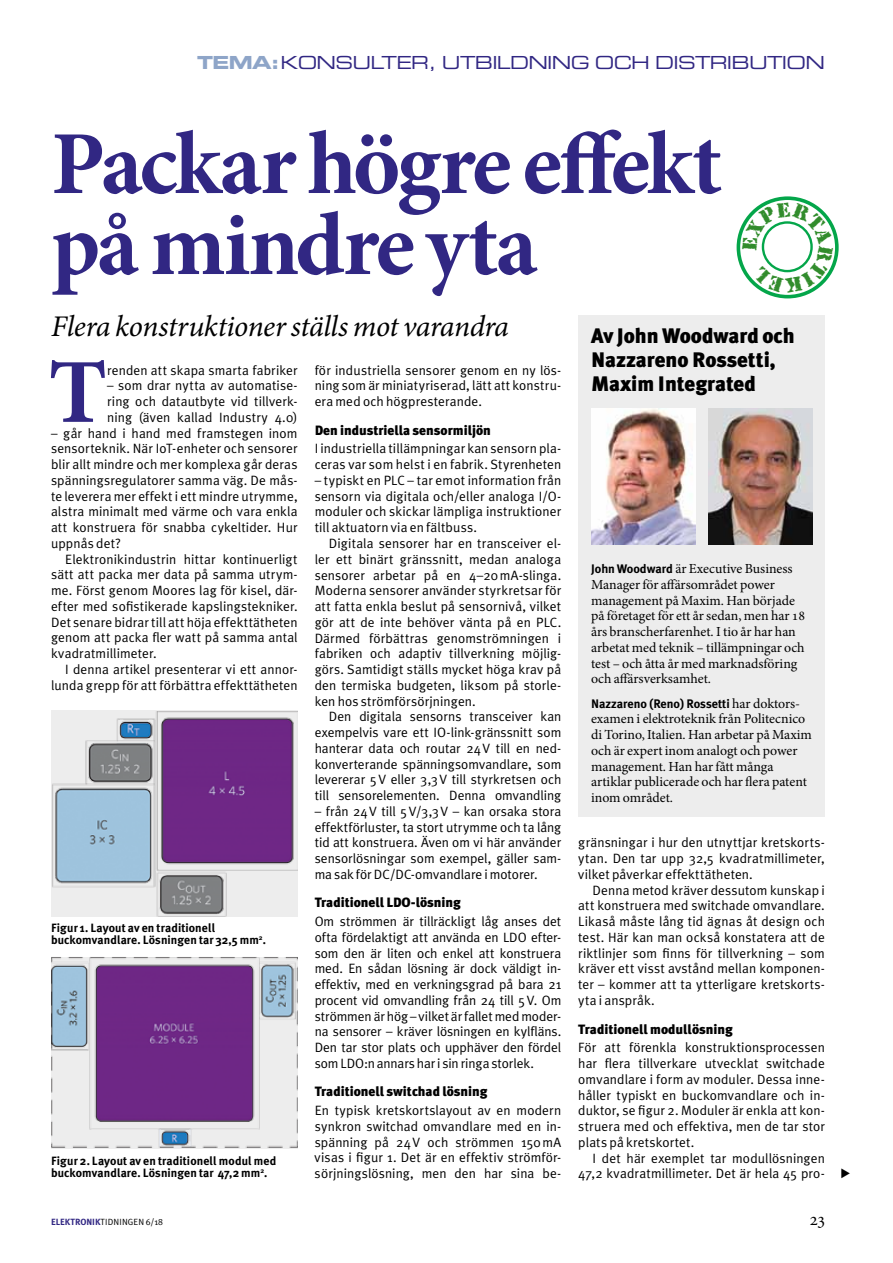
<style>
.page{position:relative;width:893px;height:1263px;background:#fff}
.page>*{position:absolute;margin:0;border:0;box-sizing:border-box;transform-origin:0 0}
.t1{font:700 91.5px "Minion Pro";color:#312783}
.t2{font:700 90px/81px "Minion Pro";letter-spacing:-.03em;color:#312783}
.t3{font:italic 30px "Minion Pro";letter-spacing:-.015em;color:#000}
.t4{font:900 21px/24px "Meta Plus";color:#000}
.t5{font:18px "Eurostile Extended Two";letter-spacing:-.04em;color:#312783}
.t6{font:13.8px/15.8px "Minion Pro";letter-spacing:-.005em;color:#000}
.t7{font:13.5px/15.8px "Meta Plus Normal";letter-spacing:.01em;color:#000;text-align:justify}
.t8{font:900 13.5px "Meta Plus";color:#000}
.t9{font:700 12.3px "Meta Plus";color:#000}
.t10{font:700 12px/12px "Meta Plus";letter-spacing:.005em;color:#000}
.t11{font:9px "Meta Plus Normal";letter-spacing:.015em;color:#000}
.s1{font-family:"Eurostile Bold Extended Two";color:#8ea5c8}
.s2{font-family:"Meta Plus";font-weight:700;font-size:12.3px}
.s3{font-family:"Minion Pro";font-weight:400;font-size:13.8px}
.s4{font-family:"Meta Plus";font-weight:700;color:#312783}
</style>
<div class="page">
<div style="left:578px;top:315px;width:247px;height:501px;background:#ededed"></div>
<img style="left:591px;top:408px;width:104px;height:136px">
<img style="left:708px;top:408px;width:104px;height:136px">
<img style="left:51px;top:710px;width:247px;height:206px">
<img style="left:51px;top:957px;width:247px;height:191px">
<svg style="left:737px;top:196px;width:102px;height:102px"></svg>
<h3 class="t5" style="left:197px;top:51px;width:629px"><span class="s1">TEMA:</span>KONSULTER, UTBILDNING OCH DISTRIBUTION</h3>
<h2 class="t2" style="left:51px;top:123px;width:673px">Packar högre effekt på mindre yta</h2>
<h3 class="t4" style="left:591px;top:324px;width:205px">Av John Woodward och<br>Nazzareno Rossetti,<br>Maxim Integrated</h3>
<h3 class="t3" style="left:51px;top:306px;width:459px">Flera konstruktioner ställs mot varandra</h3>
<h1 class="t1" style="left:48px;top:328px;width:60px">T</h1>
<p class="t7" style="left:107px;top:362px;width:192px">renden att skapa smarta fabriker</p>
<p class="t7" style="left:315px;top:362px;width:248px">för industriella sensorer genom en ny lös&shy;ning som är miniatyriserad, lätt att konstru&shy;era med och högpresterande.</p>
<p class="t8" style="left:315px;top:422px;width:178px">Den industriella sensormiljön</p>
<p class="t7" style="left:315px;top:441px;width:248px">I industriella tillämpningar kan sensorn pla&shy;ceras var som helst i en fabrik. Styrenheten</p>
<p class="t7" style="left:315px;top:472px;width:248px">– typiskt en PLC – tar emot information från sensorn via digitala och/eller analoga I/O&shy;moduler och skickar lämpliga instruktioner till aktuatorn via en fältbuss.</p>
<p class="t7" style="left:315px;top:535px;width:248px;text-indent:14px">Digitala sensorer har en transceiver el&shy;ler ett binärt gränssnitt, medan analoga sensorer arbetar på en 4–20mA-slinga.<br>Moderna sensorer använder styrkretsar för att fatta enkla beslut på sensornivå, vilket gör att de inte behöver vänta på en PLC.<br>Därmed förbättras genomströmningen i fabriken och adaptiv tillverkning möjlig&shy;görs. Samtidigt ställs mycket höga krav på den termiska budgeten, liksom på storle&shy;ken hos strömförsörjningen.</p>
<p class="t7" style="left:315px;top:709px;width:248px;text-indent:14px">Den digitala sensorns transceiver kan exempelvis vare ett IO-link-gränssnitt som hanterar data och routar 24V till en ned&shy;konverterande spänningsomvandlare, som levererar 5V eller 3,3V till styrkretsen och till sensorelementen. Denna omvandling</p>
<p class="t7" style="left:315px;top:803px;width:248px">– från 24V till 5V/3,3V – kan orsaka stora effektförluster, ta stort utrymme och ta lång tid att konstruera. Även om vi här använder sensorlösningar som exempel, gäller sam&shy;ma sak för DC/DC-omvandlare i motorer.</p>
<p class="t8" style="left:315px;top:895px;width:148px">Traditionell LDO-lösning</p>
<p class="t7" style="left:315px;top:913px;width:248px">Om strömmen är tillräckligt låg anses det ofta fördelaktigt att använda en LDO efter&shy;som den är liten och enkel att konstruera med. En sådan lösning är dock väldigt in&shy;effektiv, med en verkningsgrad på bara 21 procent vid omvandling från 24 till 5V. Om strömmen är hög – vilket är fallet med moder&shy;na sensorer – kräver lösningen en kylfläns.<br>Den tar stor plats och upphäver den fördel som LDO:n annars har i sin ringa storlek.</p>
<p class="t8" style="left:315px;top:1084px;width:174px">Traditionell switchad lösning</p>
<p class="t7" style="left:315px;top:1102px;width:248px">En typisk kretskortslayout av en modern synkron switchad omvandlare med en in&shy;spänning på 24V och strömmen 150mA visas i figur 1. Det är en effektiv strömför&shy;sörjningslösning, men den har sina be-</p>
<p class="t7" style="left:107px;top:378px;width:192px">– som drar nytta av automatise&shy;ring och datautbyte vid tillverk&shy;ning (även kallad Industry 4.0)</p>
<p class="t7" style="left:51px;top:425px;width:248px">– går hand i hand med framstegen inom sensorteknik. När IoT-enheter och sensorer blir allt mindre och mer komplexa går deras spänningsregulatorer samma väg. De mås&shy;te leverera mer effekt i ett mindre utrymme, alstra minimalt med värme och vara enkla att konstruera för snabba cykeltider. Hur uppnås det?</p>
<p class="t7" style="left:51px;top:551px;width:248px;text-indent:14px">Elektronikindustrin hittar kontinuerligt sätt att packa mer data på samma utrym&shy;me. Först genom Moores lag för kisel, där&shy;efter med sofistikerade kapslingstekniker.<br>Det senare bidrar till att höja effekttätheten genom att packa fler watt på samma antal kvadratmillimeter.</p>
<p class="t7" style="left:51px;top:661px;width:248px;text-align:right">I denna artikel presenterar vi ett annor&shy;lunda grepp för att förbättra effekttätheten</p>
<p class="t6" style="left:591px;top:561px;width:216px"><span class="s2">John Woodward</span> är Executive Business Manager för affärsområdet power management på Maxim. Han började på företaget för ett år sedan, men har 18 års branscherfarenhet. I tio år har han arbetat med teknik – tillämpningar och test – och åtta år med marknadsföring och affärsverksamhet.</p>
<p class="t9" style="left:591px;top:696px;width:211px">Nazzareno (Reno) Rossetti <span class="s3">har doktors-</span></p>
<p class="t6" style="left:591px;top:711px;width:222px">examen i elektroteknik från Politecnico di Torino, Italien. Han arbetar på Maxim och är expert inom analogt och power management. Han har fått många artiklar publicerade och har flera patent inom området.</p>
<p class="t7" style="left:578px;top:835px;width:248px">gränsningar i hur den utnyttjar kretskorts&shy;ytan. Den tar upp 32,5 kvadratmillimeter, vilket påverkar effekttätheten.</p>
<p class="t7" style="left:578px;top:882px;width:248px;text-indent:14px">Denna metod kräver dessutom kunskap i att konstruera med switchade omvandlare.<br>Likaså måste lång tid ägnas åt design och test. Här kan man också konstatera att de riktlinjer som finns för tillverkning – som kräver ett visst avstånd mellan komponen&shy;ter – kommer att ta ytterligare kretskorts&shy;yta i anspråk.</p>
<p class="t8" style="left:578px;top:1021px;width:156px">Traditionell modullösning</p>
<p class="t7" style="left:578px;top:1039px;width:248px">För att förenkla konstruktionsprocessen har flera tillverkare utvecklat switchade omvandlare i form av moduler. Dessa inne&shy;håller typiskt en buckomvandlare och in&shy;duktor, se figur 2. Moduler är enkla att kon&shy;struera med och effektiva, men de tar stor plats på kretskortet.</p>
<p class="t7" style="left:578px;top:1150px;width:248px;text-align:right">I det här exemplet tar modullösningen<br>47,2 kvadratmillimeter. Det är hela 45 pro-</p>
<p class="t10" style="left:51px;top:922px;width:217px">Figur 1. Layout av en traditionell buckomvandlare. Lösningen tar 32,5 mm<sup>2</sup>.</p>
<p class="t10" style="left:51px;top:1155px;width:227px">Figur 2. Layout av en traditionell modul med buckomvandlare. Lösningen tar 47,2 mm<sup>2</sup>.</p>
<p class="t11" style="left:51px;top:1216px;width:114px"><span class="s4">ELEKTRONIK</span>TIDNINGEN 6/18</p>
</div>
